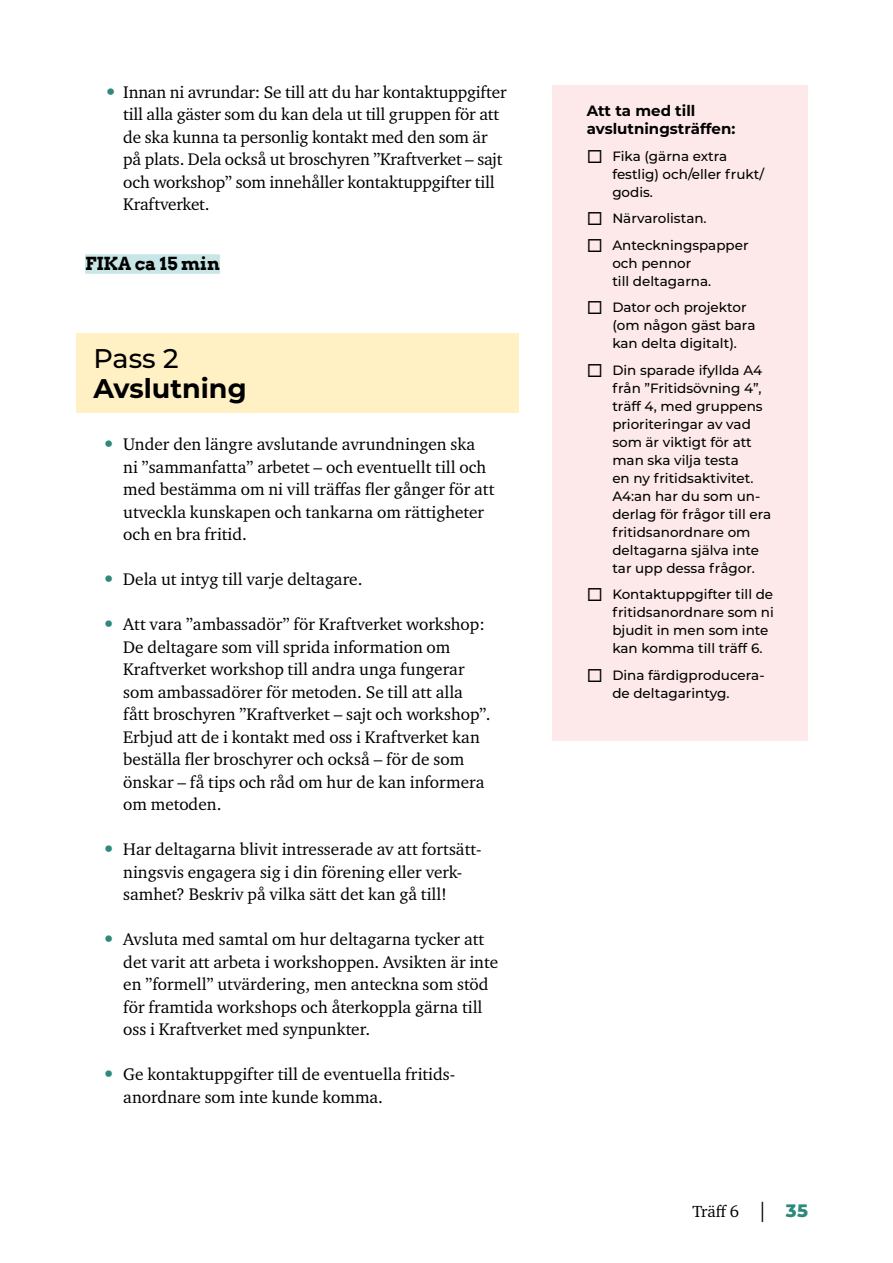
<style>
.page{position:relative;width:893px;height:1263px;background:#fff}
.page>*{position:absolute;margin:0;border:0;box-sizing:border-box;transform-origin:0 0}
.H2_Pass_rubrik{font:700 27px/30px "Montserrat";color:#000}
.P_Bröd_u_i_-_Kraftverket{font:700 18px "Arvo";color:#000}
.P_Punkter_brödtext_Kraftverket{font:17.25px/22.5px "Charter ITC Pro";color:#000}
.Punkter_brödtext_nivå_2_med_prickar{font:17.25px/22.5px "Charter ITC Pro";letter-spacing:-.01em;color:#000}
.träff_i_sidhuvud{font:16.5px "Charter ITC Pro";color:#000}
.H4_Rubrik_materiallista_-_Begripsam_-_i_{font:700 15px/18px "Montserrat";color:#000}
.P_Materiallista_-_Begripsam_-_ytterkante{font:500 13.5px/18px "Montserrat";color:#000}
.s1{font-size:22.5px;color:#2e897c}
.s2{font-weight:500}
.s3{font-size:20.25px}
.s4{font-family:"Montserrat";font-weight:800;font-size:18px;color:#2e897c}
</style>
<div class="page">
<div style="left:85px;top:254px;width:135px;height:20px;background:#c8e6e6"></div>
<div style="left:77px;top:333px;width:442px;height:80px;background:#fff1c4"></div>
<div style="left:553px;top:85px;width:255px;height:656px;background:#fde9e9"></div>
<p class="Punkter_brödtext_nivå_2_med_prickar" style="left:123px;top:80px;width:385px;text-indent:-19px"><span class="s1">•</span> Innan ni avrundar: Se till att du har kontaktuppgifter till alla gäster som du kan dela ut till gruppen för att de ska kunna ta personlig kontakt med den som är på plats. Dela också ut broschyren ”Kraftverket – sajt och workshop” som innehåller kontaktuppgifter till Kraftverket.</p>
<p class="P_Bröd_u_i_-_Kraftverket" style="left:85px;top:252px;width:136px">FIKA ca 15 min</p>
<p class="H2_Pass_rubrik" style="left:94px;top:342px;width:155px"><span class="s2">Pass 2<br></span>Avslutning</p>
<p class="P_Punkter_brödtext_Kraftverket" style="left:123px;top:433px;width:373px;text-indent:-21px"><span class="s1">•</span> Under den längre avslutande avrundningen ska<br>ni ”sammanfatta” arbetet – och eventuellt till och med bestämma om ni vill träffas fler gånger för att utveckla kunskapen och tankarna om rättigheter och en bra fritid.</p>
<p class="P_Punkter_brödtext_Kraftverket" style="left:102px;top:568px;width:262px"><span class="s1">•</span> Dela ut intyg till varje deltagare.</p>
<p class="P_Punkter_brödtext_Kraftverket" style="left:123px;top:613px;width:369px;text-indent:-21px"><span class="s1">•</span> Att vara ”ambassadör” för Kraftverket workshop:<br>De deltagare som vill sprida information om Kraftverket workshop till andra unga fungerar som ambassadörer för metoden. Se till att alla fått broschyren ”Kraftverket – sajt och workshop”.<br>Erbjud att de i kontakt med oss i Kraftverket kan beställa fler broschyrer och också – för de som önskar – få tips och råd om hur de kan informera om metoden.</p>
<p class="P_Punkter_brödtext_Kraftverket" style="left:123px;top:838px;width:360px;text-indent:-21px"><span class="s1">•</span> Har deltagarna blivit intresserade av att fortsätt&shy;ningsvis engagera sig i din förening eller verk&shy;samhet? Beskriv på vilka sätt det kan gå till!</p>
<p class="P_Punkter_brödtext_Kraftverket" style="left:123px;top:928px;width:376px;text-indent:-21px"><span class="s1">•</span> Avsluta med samtal om hur deltagarna tycker att det varit att arbeta i workshoppen. Avsikten är inte en ”formell” utvärdering, men anteckna som stöd för framtida workshops och återkoppla gärna till oss i Kraftverket med synpunkter.</p>
<p class="P_Punkter_brödtext_Kraftverket" style="left:123px;top:1063px;width:333px;text-indent:-21px"><span class="s1">•</span> Ge kontaktuppgifter till de eventuella fritids&shy;anordnare som inte kunde komma.</p>
<h4 class="H4_Rubrik_materiallista_-_Begripsam_-_i_" style="left:587px;top:101px;width:150px">Att ta med till avslutningsträffen:</h4>
<p class="P_Materiallista_-_Begripsam_-_ytterkante" style="left:612px;top:146px;width:153px">Fika (gärna extra festlig) och/eller frukt/ godis.</p>
<p class="P_Materiallista_-_Begripsam_-_ytterkante" style="left:612px;top:209px;width:96px">Närvarolistan.</p>
<p class="P_Materiallista_-_Begripsam_-_ytterkante" style="left:612px;top:235px;width:138px">Anteckningspapper och pennor<br>till deltagarna.</p>
<p class="P_Materiallista_-_Begripsam_-_ytterkante" style="left:612px;top:298px;width:145px">Dator och projektor (om någon gäst bara kan delta digitalt).</p>
<p class="P_Materiallista_-_Begripsam_-_ytterkante" style="left:612px;top:360px;width:160px">Din sparade ifyllda A4 från ”Fritidsövning 4”, träff 4, med gruppens prioriteringar av vad som är viktigt för att man ska vilja testa<br>en ny fritidsaktivitet.<br>A4:an har du som un&shy;derlag för frågor till era fritidsanordnare om deltagarna själva inte tar upp dessa frågor.</p>
<p class="P_Materiallista_-_Begripsam_-_ytterkante" style="left:612px;top:585px;width:163px">Kontaktuppgifter till de fritidsanordnare som ni bjudit in men som inte kan komma till träff 6.</p>
<p class="P_Materiallista_-_Begripsam_-_ytterkante" style="left:612px;top:665px;width:154px">Dina färdigproducera&shy;de deltagarintyg.</p>
<p class="träff_i_sidhuvud" style="left:692px;top:1201px;width:117px">Träff 6 <span class="s3">|</span> <span class="s4">35</span></p>
</div>
